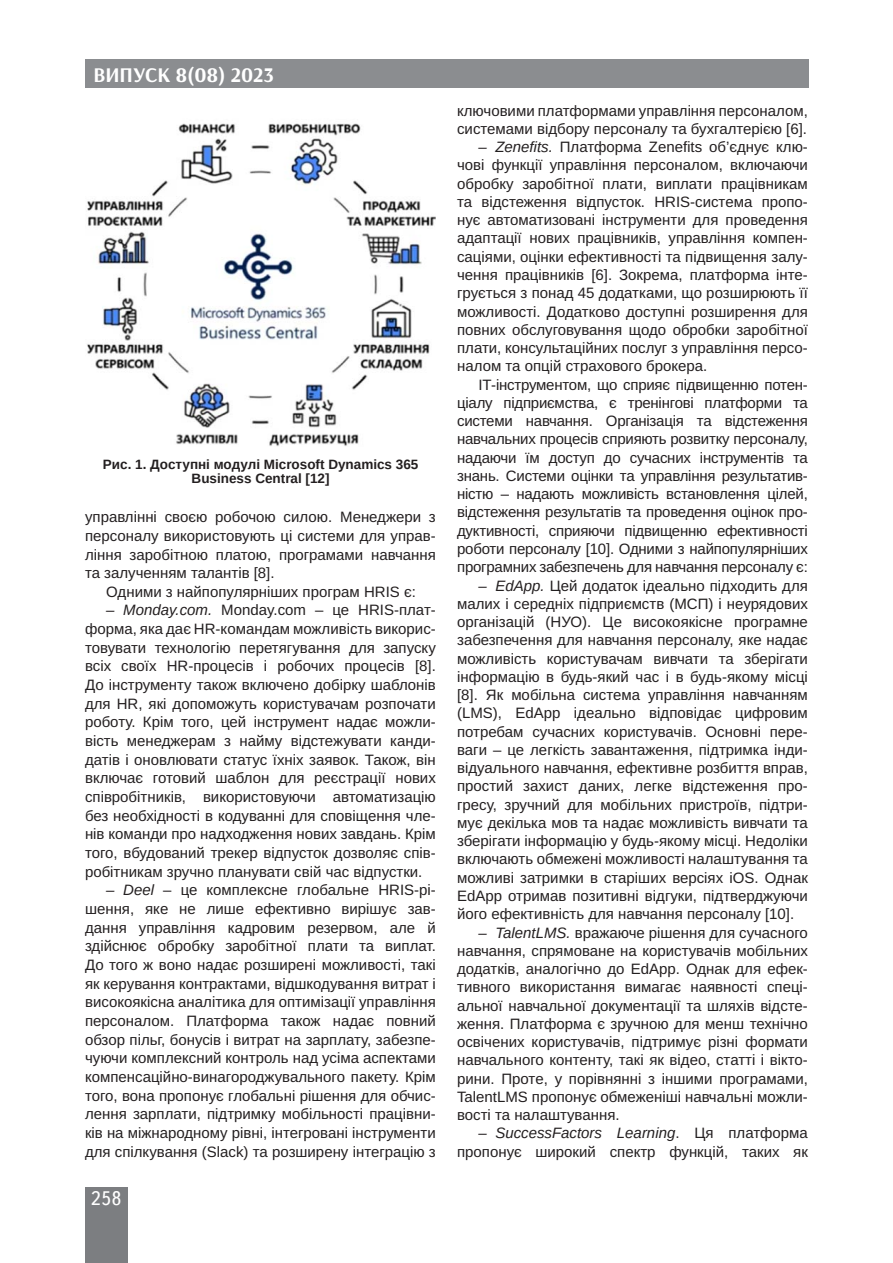
<style>
.page{position:relative;width:893px;height:1263px;background:#fff}
.page>*{position:absolute;margin:0;border:0;box-sizing:border-box;transform-origin:0 0}
.t1{font:700 21px "Arsenal";color:#fff}
.t2{font:19.5px "Ukrainian Text";color:#fff}
.Текст_основной_G{font:15px/18.3px "Arimo";color:#231f20;text-align:justify}
.Рисунок{font:700 13.5px/13.5px "Arimo";color:#231f20;text-align:center}
.s1{font-style:italic}
</style>
<div class="page">
<div style="left:85px;top:1186px;width:43px;height:76px;background:#7c7e81"></div>
<div style="left:85px;top:60px;width:723px;height:28px;background:#8b8d90"></div>
<img style="left:87px;top:123px;width:349px;height:323px">
<h1 class="t1" style="left:93px;top:62px;width:182px">ВИПУСК 8(08) 2023</h1>
<p class="Рисунок" style="left:103px;top:458px;width:317px">Рис. 1. Доступні модулі Microsoft Dynamics 365<br>Business Central [12]</p>
<p class="Текст_основной_G" style="left:85px;top:508px;width:352px">управлінні своєю робочою силою. Менеджери з персоналу використовують ці системи для управ&shy;ління заробітною платою, програмами навчання та залученням талантів [8].</p>
<p class="Текст_основной_G" style="left:106px;top:583px;width:311px">Одними з найпопулярніших програм HRIS є:</p>
<p class="Текст_основной_G" style="left:85px;top:601px;width:352px;text-indent:21px"><span class="s1">– Monday.com.</span> Monday.com – це HRIS-плат&shy;форма, яка дає HR-командам можливість викорис&shy;товувати технологію перетягування для запуску всіх своїх HR-процесів і робочих процесів [8].<br>До інструменту також включено добірку шаблонів для HR, які допоможуть користувачам розпочати роботу. Крім того, цей інструмент надає можли&shy;вість менеджерам з найму відстежувати канди&shy;датів і оновлювати статус їхніх заявок. Також, він включає готовий шаблон для реєстрації нових співробітників, використовуючи автоматизацію без необхідності в кодуванні для сповіщення чле&shy;нів команди про надходження нових завдань. Крім того, вбудований трекер відпусток дозволяє спів&shy;робітникам зручно планувати свій час відпустки.</p>
<p class="Текст_основной_G" style="left:85px;top:881px;width:352px;text-indent:21px"><span class="s1">– Deel</span> – це комплексне глобальне HRIS-рі&shy;шення, яке не лише ефективно вирішує зав&shy;дання управління кадровим резервом, але й здійснює обробку заробітної плати та виплат.<br>До того ж воно надає розширені можливості, такі як керування контрактами, відшкодування витрат і високоякісна аналітика для оптимізації управління персоналом. Платформа також надає повний обзор пільг, бонусів і витрат на зарплату, забезпе&shy;чуючи комплексний контроль над усіма аспектами компенсаційно-винагороджувального пакету. Крім того, вона пропонує глобальні рішення для обчис&shy;лення зарплати, підтримку мобільності працівни&shy;ків на міжнародному рівні, інтегровані інструменти для спілкування (Slack) та розширену інтеграцію з</p>
<h2 class="t2" style="left:91px;top:1188px;width:32px">258</h2>
<p class="Текст_основной_G" style="left:457px;top:102px;width:352px">ключовими платформами управління персоналом, системами відбору персоналу та бухгалтерією [6].</p>
<p class="Текст_основной_G" style="left:457px;top:138px;width:352px;text-indent:21px"><span class="s1">– Zenefits.</span> Платформа Zenefits об’єднує клю&shy;чові функції управління персоналом, включаючи обробку заробітної плати, виплати працівникам та відстеження відпусток. HRIS-система пропо&shy;нує автоматизовані інструменти для проведення адаптації нових працівників, управління компен&shy;саціями, оцінки ефективності та підвищення залу&shy;чення працівників [6]. Зокрема, платформа інте&shy;грується з понад 45 додатками, що розширюють її можливості. Додатково доступні розширення для повних обслуговування щодо обробки заробітної плати, консультаційних послуг з управління персо&shy;налом та опцій страхового брокера.</p>
<p class="Текст_основной_G" style="left:457px;top:375px;width:352px;text-indent:21px">ІТ-інструментом, що сприяє підвищенню потен&shy;ціалу підприємства, є тренінгові платформи та системи навчання. Організація та відстеження навчальних процесів сприяють розвитку персоналу, надаючи їм доступ до сучасних інструментів та знань. Системи оцінки та управління результатив&shy;ністю – надають можливість встановлення цілей, відстеження результатів та проведення оцінок про&shy;дуктивності, сприяючи підвищенню ефективності роботи персоналу [10]. Одними з найпопулярніших програмних забезпечень для навчання персоналу є:</p>
<p class="Текст_основной_G" style="left:457px;top:576px;width:352px;text-indent:21px"><span class="s1">– EdApp.</span> Цей додаток ідеально підходить для малих і середніх підприємств (МСП) і неурядових організацій (НУО). Це високоякісне програмне забезпечення для навчання персоналу, яке надає можливість користувачам вивчати та зберігати інформацію в будь-який час і в будь-якому місці [8]. Як мобільна система управління навчанням (LMS), EdApp ідеально відповідає цифровим потребам сучасних користувачів. Основні пере&shy;ваги – це легкість завантаження, підтримка інди&shy;відуального навчання, ефективне розбиття вправ, простий захист даних, легке відстеження про&shy;гресу, зручний для мобільних пристроїв, підтри&shy;мує декілька мов та надає можливість вивчати та зберігати інформацію у будь-якому місці. Недоліки включають обмежені можливості налаштування та можливі затримки в старіших версіях iOS. Однак EdApp отримав позитивні відгуки, підтверджуючи його ефективність для навчання персоналу [10].</p>
<p class="Текст_основной_G" style="left:457px;top:923px;width:352px;text-indent:21px"><span class="s1">– TalentLMS.</span> вражаюче рішення для сучасного навчання, спрямоване на користувачів мобільних додатків, аналогічно до EdApp. Однак для ефек&shy;тивного використання вимагає наявності спеці&shy;альної навчальної документації та шляхів відсте&shy;ження. Платформа є зручною для менш технічно освічених користувачів, підтримує різні формати навчального контенту, такі як відео, статті і вікто&shy;рини. Проте, у порівнянні з іншими програмами, TalentLMS пропонує обмеженіші навчальні можли&shy;вості та налаштування.</p>
<p class="Текст_основной_G" style="left:457px;top:1124px;width:352px;text-align:right"><span class="s1">– SuccessFactors Learning</span>. Ця платформа пропонує широкий спектр функцій, таких як</p>
</div>
